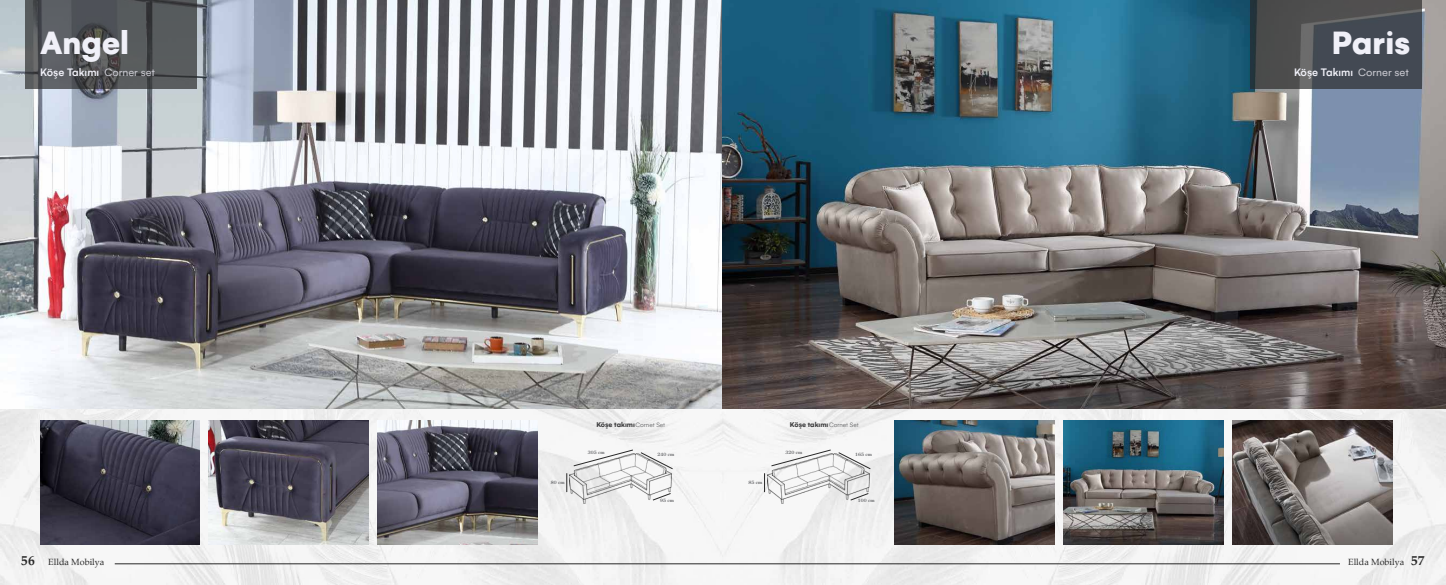
<style>
.page{position:relative;width:1446px;height:585px;background:#fff}
.page>*{position:absolute;margin:0;border:0;box-sizing:border-box;transform-origin:0 0}
.t1{font:900 34.95px "Gelion";color:#f0f0f8}
.t2{font:500 11.48px "Gelion";color:#f0f0f8}
.t3{font:9px "Palatino";color:#282828}
.t4{font:700 7.5px "Gelion";color:#3d3d3e}
.t5{font:300 6.75px "Gelion";letter-spacing:-.005em;color:#535456}
.t6{font:700 4.5px "Century Old Style Std";color:#696a6d}
.s1{font-weight:400;color:#c9c9d0}
.s2{font-weight:700;font-size:13.5px}
</style>
<div class="page">
<img style="left:0;top:408px;width:1446px;height:177px">
<img style="left:0;top:0;width:1446px;height:408px">
<img style="left:40px;top:420px;width:160px;height:124px">
<img style="left:895px;top:420px;width:159px;height:124px">
<img style="left:209px;top:420px;width:159px;height:124px">
<img style="left:1063px;top:420px;width:160px;height:124px">
<img style="left:378px;top:420px;width:159px;height:124px">
<img style="left:1232px;top:420px;width:160px;height:124px">
<svg style="left:25px;top:0;width:172px;height:89px;background:#525558"></svg>
<svg style="left:1250px;top:0;width:171px;height:89px;background:#484c51"></svg>
<hr style="left:115px;top:563px;width:1225px;height:1px;background:#282828">
<img style="left:767px;top:453px;width:102px;height:51px">
<img style="left:569px;top:453px;width:102px;height:51px">
<svg style="left:850px;top:493px;width:18px;height:7px"></svg>
<svg style="left:653px;top:493px;width:18px;height:7px"></svg>
<svg style="left:764px;top:473px;width:1px;height:19px"></svg>
<svg style="left:567px;top:473px;width:1px;height:19px"></svg>
<svg style="left:771px;top:450px;width:60px;height:16px"></svg>
<svg style="left:573px;top:450px;width:60px;height:16px"></svg>
<svg style="left:838px;top:452px;width:32px;height:17px"></svg>
<svg style="left:641px;top:452px;width:32px;height:17px"></svg>
<h1 class="t1" style="left:40px;top:20px;width:91px">Angel</h1>
<h1 class="t1" style="left:1331px;top:20px;width:80px">Paris</h1>
<p class="t2" style="left:40px;top:66px;width:116px">Köşe Takımı <span class="s1">Corner set</span></p>
<p class="t2" style="left:1294px;top:66px;width:116px">Köşe Takımı <span class="s1">Corner set</span></p>
<p class="t4" style="left:596px;top:419px;width:40px">Köşe takımı</p>
<p class="t4" style="left:790px;top:419px;width:40px">Köşe takımı</p>
<p class="t6" style="left:588px;top:450px;width:18px">305 cm</p>
<p class="t6" style="left:657px;top:451px;width:18px">240 cm</p>
<p class="t6" style="left:785px;top:450px;width:18px">320 cm</p>
<p class="t6" style="left:855px;top:451px;width:18px">165 cm</p>
<p class="t5" style="left:635px;top:421px;width:31px">Cornet Set</p>
<p class="t5" style="left:829px;top:421px;width:31px">Cornet Set</p>
<p class="t6" style="left:551px;top:479px;width:15px">80 cm</p>
<p class="t6" style="left:748px;top:479px;width:15px">85 cm</p>
<p class="t6" style="left:660px;top:497px;width:15px">95 cm</p>
<p class="t6" style="left:858px;top:497px;width:18px">100 cm</p>
<p class="t3" style="left:21px;top:554px;width:85px"><span class="s2">56</span> Ellda Mobilya</p>
<p class="t3" style="left:1348px;top:554px;width:78px">Ellda Mobilya <span class="s2">57</span></p>
</div>
